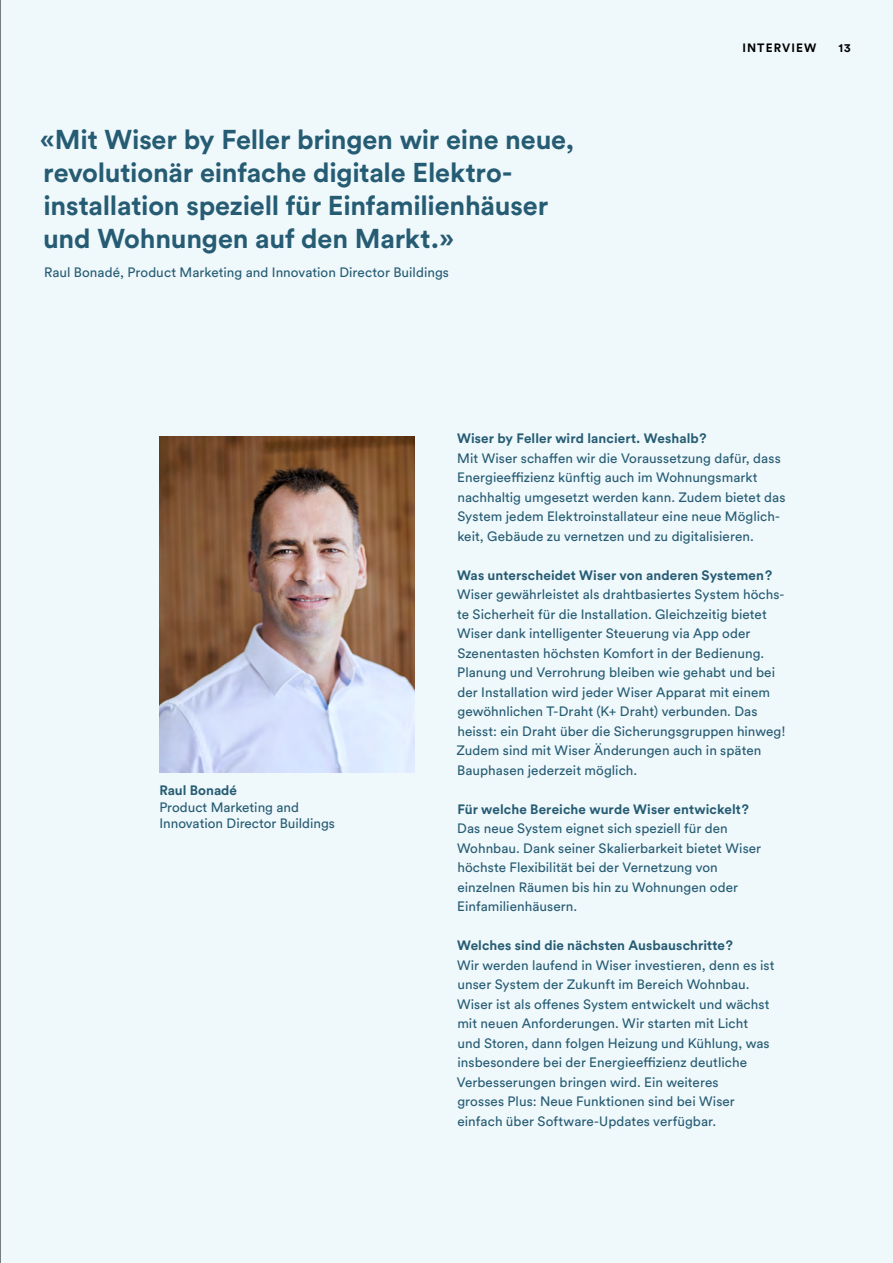
<style>
.page{position:relative;width:893px;height:1263px;background:#eff8fb}
.page>*{position:absolute;margin:0;border:0;box-sizing:border-box;transform-origin:0 0}
.t1{font:700 27px/33px "Circular Std";letter-spacing:-.01em;color:#265c73}
.t2{font:13.5px/19.5px "Circular Std";letter-spacing:.005em;color:#265c73}
.t3{font:700 13.5px "Circular Std";letter-spacing:.005em;color:#265c73}
.t4{font:700 12px "Circular Std";letter-spacing:.09em;color:#000}
</style>
<div class="page">
<img style="left:159px;top:436px;width:256px;height:336px">
<hr style="left:0;top:0;width:1px;height:1263px;background:#000">
<h1 class="t1" style="left:40px;top:123px;width:536px">«Mit Wiser by Feller bringen wir eine neue, revolutionär einfache digitale Elektro&shy;installation speziell für Einfamilienhäuser und Wohnungen auf den Markt.»</h1>
<p class="t2" style="left:44px;top:262px;width:407px">Raul Bonadé, Product Marketing and Innovation Director Buildings</p>
<p class="t4" style="left:742px;top:40px;width:75px">INTERVIEW</p>
<p class="t4" style="left:838px;top:40px;width:14px">13</p>
<p class="t3" style="left:159px;top:782px;width:79px">Raul Bonadé</p>
<p class="t2" style="left:159px;top:799px;width:177px;line-height:16.5px">Product Marketing and<br>Innovation Director Buildings</p>
<p class="t3" style="left:457px;top:430px;width:251px">Wiser by Feller wird lanciert. Weshalb?</p>
<p class="t2" style="left:457px;top:448px;width:330px">Mit Wiser schaffen wir die Voraussetzung dafür, dass Energieeffizienz künftig auch im Wohnungsmarkt nachhaltig umgesetzt werden kann. Zudem bietet das System jedem Elektroinstallateur eine neue Möglich&shy;keit, Gebäude zu vernetzen und zu digitalisieren.</p>
<p class="t3" style="left:457px;top:566px;width:317px">Was unterscheidet Wiser von anderen Systemen?</p>
<p class="t2" style="left:456px;top:585px;width:331px">Wiser gewährleistet als drahtbasiertes System höchs&shy;te Sicherheit für die Installation. Gleichzeitig bietet Wiser dank intelligenter Steuerung via App oder Szenentasten höchsten Komfort in der Bedienung.<br>Planung und Verrohrung bleiben wie gehabt und bei der Installation wird jeder Wiser Apparat mit einem gewöhnlichen T-Draht (K+ Draht) verbunden. Das heisst: ein Draht über die Sicherungsgruppen hinweg!<br>Zudem sind mit Wiser Änderungen auch in späten Bauphasen jederzeit möglich.</p>
<p class="t3" style="left:457px;top:800px;width:293px">Für welche Bereiche wurde Wiser entwickelt?</p>
<p class="t2" style="left:457px;top:819px;width:306px">Das neue System eignet sich speziell für den Wohnbau. Dank seiner Skalierbarkeit bietet Wiser höchste Flexibilität bei der Vernetzung von einzelnen Räumen bis hin zu Wohnungen oder Einfamilienhäusern.</p>
<p class="t3" style="left:457px;top:937px;width:277px">Welches sind die nächsten Ausbauschritte?</p>
<p class="t2" style="left:457px;top:955px;width:319px">Wir werden laufend in Wiser investieren, denn es ist unser System der Zukunft im Bereich Wohnbau.<br>Wiser ist als offenes System entwickelt und wächst mit neuen Anforderungen. Wir starten mit Licht<br>und Storen, dann folgen Heizung und Kühlung, was insbesondere bei der Energieeffizienz deutliche Verbesserungen bringen wird. Ein weiteres<br>grosses Plus: Neue Funktionen sind bei Wiser einfach über Software-Updates verfügbar.</p>
</div>
